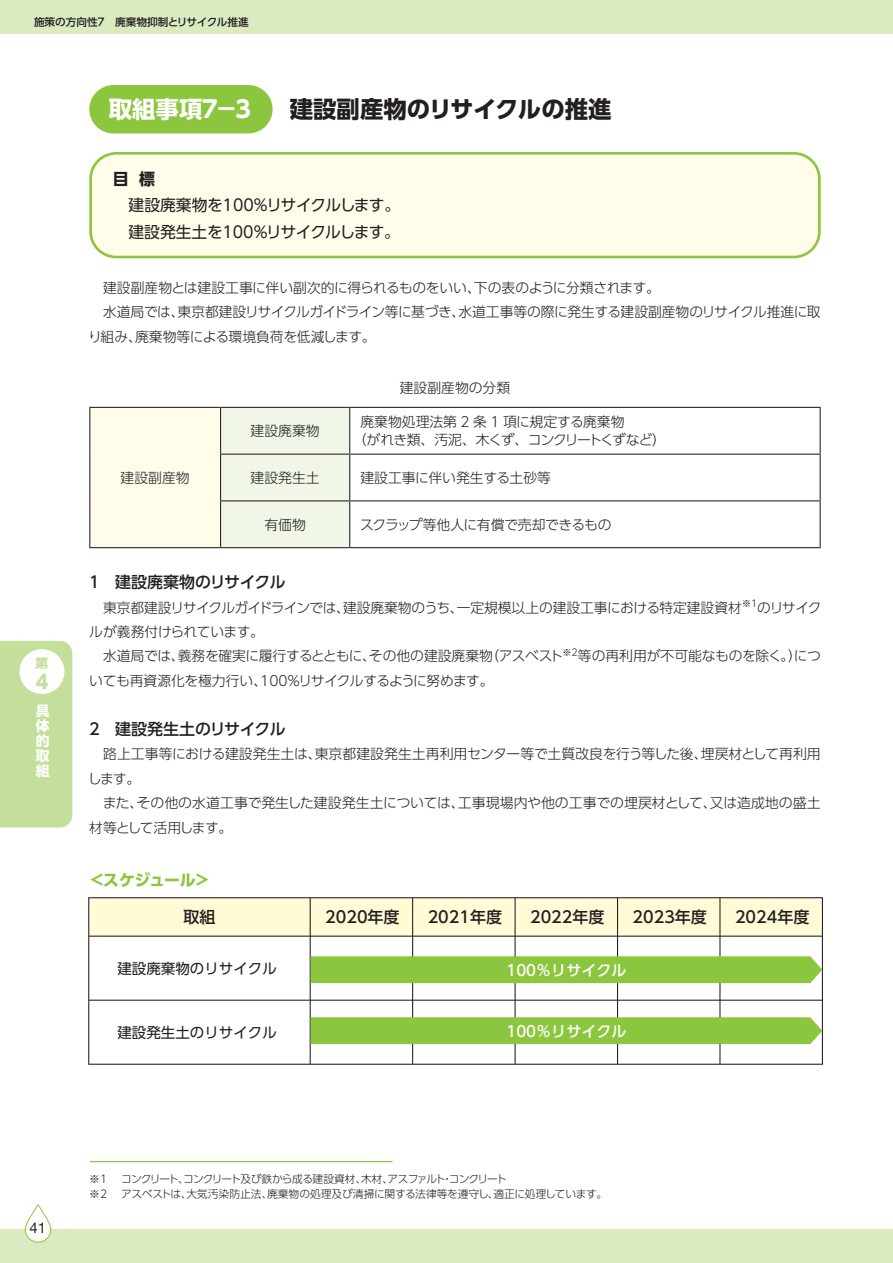
<style>
.page{position:relative;width:893px;height:1263px;background:#fff}
.page>*{position:absolute;margin:0;border:0;box-sizing:border-box;transform-origin:0 0}
.t1{font:700 23.4px "UD Shin Go Pro";color:#231f20}
.t2{font:700 19.2px "UD Shin Go Pro";color:#c4df9b}
.t3{font:16.05px "UD Shin Go Pro Medium 90 pv RKSJ H";color:#231f20}
.t4{font:15.9px/26.5px "UD Shin Go Pro";letter-spacing:-.025em;color:#231f20;text-align:right}
.t5{font:500 15.9px "UD Shin Go Pro";letter-spacing:-.01em;color:#231f20}
.t6{font:700 15.9px "UD Shin Go Pro";letter-spacing:-.025em;color:#8bc63e}
.t7{font:700 15.9px "UD Shin Go Pro";color:#231f20}
.t8{font:15px "UD Shin Go Pro Medium 90 pv RKSJ H";color:#fff}
.t9{font:14.85px "Helvetica Neue";color:#231f20}
.t10{font:14.55px "UD Shin Go Pro Regular 90 pv RKSJ H";color:#231f20}
.t11{font:300 13.8px/24.5px "UD Shin Go Pro";letter-spacing:-.015em;color:#231f20}
.t12{font:300 13.8px/18.1px "UD Shin Go Pro";letter-spacing:-.035em;color:#231f20}
.t13{font:700 13.8px/14.9px "UD Shin Go Pro";color:#fff;text-align:justify}
.t14{font:700 12.75px "UD Shin Go Pro";color:#c4df9b}
.t15{font:300 10.8px "UD Shin Go Pro";letter-spacing:-.015em;color:#231f20}
.t16{font:300 10.8px "UD Shin Go Pro";letter-spacing:-.09em;color:#231f20}
.t17{font:300 10.8px "UD Shin Go Pro";letter-spacing:-.035em;color:#231f20}
.t18{font:500 10.65px "UD Shin Go Pro";color:#231f20}
.s1{color:#fff}
</style>
<div class="page">
<div style="left:0;top:1229px;width:893px;height:34px;background:#daeac1"></div>
<div style="left:0;top:641px;width:72px;height:186px;background:#c4df9b"></div>
<div style="left:19px;top:649px;width:45px;height:45px;background:#fff;border-radius:50%"></div>
<div style="left:0;top:0;width:892px;height:34px;background:#daeac1"></div>
<div style="left:25px;top:1205px;width:26px;height:37px;background:#fff;border-radius:13px"></div>
<div style="left:25px;top:1205px;width:26px;height:37px;border:1px solid #8bc63e;border-radius:13px"></div>
<div style="left:91px;top:153px;width:728px;height:104px;background:#fffde9;border-radius:26px"></div>
<div style="left:89px;top:152px;width:732px;height:106px;border:3px solid #8bc63e;border-radius:26px"></div>
<div style="left:89px;top:85px;width:184px;height:48px;background:#8bc63e;border-radius:24px"></div>
<div style="left:89px;top:898px;width:733px;height:38px;background:#fffbd6"></div>
<hr style="left:88px;top:897px;width:222px;height:1px;background:#231f20">
<hr style="left:88px;top:898px;width:1px;height:38px;background:#231f20">
<hr style="left:310px;top:897px;width:103px;height:1px;background:#231f20">
<hr style="left:310px;top:898px;width:1px;height:38px;background:#231f20">
<hr style="left:413px;top:897px;width:102px;height:1px;background:#231f20">
<hr style="left:412px;top:898px;width:1px;height:38px;background:#231f20">
<hr style="left:515px;top:897px;width:102px;height:1px;background:#231f20">
<hr style="left:515px;top:898px;width:1px;height:38px;background:#231f20">
<hr style="left:617px;top:897px;width:103px;height:1px;background:#231f20">
<hr style="left:617px;top:898px;width:1px;height:38px;background:#231f20">
<hr style="left:720px;top:897px;width:103px;height:1px;background:#231f20">
<hr style="left:719px;top:898px;width:1px;height:38px;background:#231f20">
<hr style="left:822px;top:898px;width:1px;height:38px;background:#231f20">
<hr style="left:88px;top:936px;width:222px;height:1px;background:#231f20">
<hr style="left:88px;top:937px;width:1px;height:63px;background:#231f20">
<hr style="left:310px;top:936px;width:103px;height:1px;background:#231f20">
<hr style="left:310px;top:937px;width:1px;height:63px;background:#231f20">
<hr style="left:413px;top:936px;width:102px;height:1px;background:#231f20">
<hr style="left:412px;top:937px;width:1px;height:63px;background:#231f20">
<hr style="left:515px;top:936px;width:102px;height:1px;background:#231f20">
<hr style="left:515px;top:937px;width:1px;height:63px;background:#231f20">
<hr style="left:617px;top:936px;width:103px;height:1px;background:#231f20">
<hr style="left:617px;top:937px;width:1px;height:63px;background:#231f20">
<hr style="left:720px;top:936px;width:103px;height:1px;background:#231f20">
<hr style="left:719px;top:937px;width:1px;height:63px;background:#231f20">
<hr style="left:822px;top:937px;width:1px;height:63px;background:#231f20">
<hr style="left:88px;top:1000px;width:222px;height:1px;background:#231f20">
<hr style="left:88px;top:1001px;width:1px;height:63px;background:#231f20">
<hr style="left:310px;top:1000px;width:103px;height:1px;background:#231f20">
<hr style="left:310px;top:1001px;width:1px;height:63px;background:#231f20">
<hr style="left:413px;top:1000px;width:102px;height:1px;background:#231f20">
<hr style="left:412px;top:1001px;width:1px;height:63px;background:#231f20">
<hr style="left:515px;top:1000px;width:102px;height:1px;background:#231f20">
<hr style="left:515px;top:1001px;width:1px;height:63px;background:#231f20">
<hr style="left:617px;top:1000px;width:103px;height:1px;background:#231f20">
<hr style="left:617px;top:1001px;width:1px;height:63px;background:#231f20">
<hr style="left:720px;top:1000px;width:103px;height:1px;background:#231f20">
<hr style="left:719px;top:1001px;width:1px;height:63px;background:#231f20">
<hr style="left:822px;top:1001px;width:1px;height:63px;background:#231f20">
<hr style="left:88px;top:1064px;width:222px;height:1px;background:#231f20">
<hr style="left:310px;top:1064px;width:103px;height:1px;background:#231f20">
<hr style="left:413px;top:1064px;width:102px;height:1px;background:#231f20">
<hr style="left:515px;top:1064px;width:102px;height:1px;background:#231f20">
<hr style="left:617px;top:1064px;width:103px;height:1px;background:#231f20">
<hr style="left:720px;top:1064px;width:103px;height:1px;background:#231f20">
<div style="left:311px;top:956px;width:511px;height:27px;background:#8bc63e"></div>
<div style="left:311px;top:1017px;width:511px;height:27px;background:#8bc63e"></div>
<hr style="left:90px;top:1161px;width:303px;height:1px;background:#8bc63e">
<div style="left:90px;top:407px;width:131px;height:141px;background:#fffde9"></div>
<svg style="left:221px;top:408px;width:599px;height:139px"></svg>
<hr style="left:89px;top:407px;width:132px;height:1px;background:#231f20">
<hr style="left:89px;top:408px;width:1px;height:46px;background:#231f20">
<hr style="left:221px;top:407px;width:129px;height:1px;background:#231f20">
<hr style="left:220px;top:408px;width:1px;height:46px;background:#231f20">
<hr style="left:350px;top:407px;width:471px;height:1px;background:#231f20">
<hr style="left:349px;top:408px;width:1px;height:46px;background:#231f20">
<hr style="left:820px;top:408px;width:1px;height:46px;background:#231f20">
<hr style="left:89px;top:454px;width:1px;height:47px;background:#231f20">
<hr style="left:220px;top:454px;width:130px;height:1px;background:#231f20">
<hr style="left:220px;top:455px;width:1px;height:45px;background:#231f20">
<hr style="left:350px;top:454px;width:471px;height:1px;background:#231f20">
<hr style="left:349px;top:455px;width:1px;height:45px;background:#231f20">
<hr style="left:820px;top:455px;width:1px;height:45px;background:#231f20">
<hr style="left:89px;top:501px;width:1px;height:46px;background:#231f20">
<hr style="left:220px;top:500px;width:130px;height:1px;background:#231f20">
<hr style="left:220px;top:501px;width:1px;height:46px;background:#231f20">
<hr style="left:350px;top:500px;width:471px;height:1px;background:#231f20">
<hr style="left:349px;top:501px;width:1px;height:46px;background:#231f20">
<hr style="left:820px;top:501px;width:1px;height:46px;background:#231f20">
<hr style="left:89px;top:547px;width:132px;height:1px;background:#231f20">
<hr style="left:221px;top:547px;width:129px;height:1px;background:#231f20">
<hr style="left:350px;top:547px;width:471px;height:1px;background:#231f20">
<p class="t18" style="left:34px;top:14px;width:216px">施策の方向性７　廃棄物抑制とリサイクル推進</p>
<h1 class="t1" style="left:109px;top:90px;width:504px"><span class="s1">取組事項7－3 　</span>建設副産物のリサイクルの推進</h1>
<p class="t7" style="left:113px;top:166px;width:44px">目 標</p>
<p class="t4" style="left:113px;top:191px;width:289px">建設廃棄物を100％リサイクルします。　建設発生土を100％リサイクルします。</p>
<p class="t11" style="left:88px;top:275px;width:734px">　建設副産物とは建設工事に伴い副次的に得られるものをいい、下の表のように分類されます。<br>　水道局では、東京都建設リサイクルガイドライン等に基づき、水道工事等の際に発生する建設副産物のリサイクル推進に取り組み、廃棄物等による環境負荷を低減します。</p>
<p class="t14" style="left:36px;top:653px;width:14px">第</p>
<h2 class="t2" style="left:36px;top:666px;width:14px">4</h2>
<p class="t13" style="left:36px;top:703px;width:15px">具体的取組</p>
<p class="t11" style="left:121px;top:465px;width:71px">建設副産物</p>
<p class="t11" style="left:400px;top:375px;width:112px">建設副産物の分類</p>
<p class="t11" style="left:251px;top:418px;width:71px">建設廃棄物</p>
<p class="t12" style="left:353px;top:412px;width:315px;text-indent:8px">廃棄物処理法第 2 条 1 項に規定する廃棄物<br>（がれき類、汚泥、木くず、コンクリートくずなど）</p>
<p class="t11" style="left:251px;top:465px;width:71px">建設発生土</p>
<p class="t11" style="left:360px;top:465px;width:192px">建設工事に伴い発生する土砂等</p>
<p class="t11" style="left:264px;top:512px;width:43px">有価物</p>
<p class="t11" style="left:360px;top:512px;width:253px">スクラップ等他人に有償で売却できるもの</p>
<p class="t5" style="left:86px;top:569px;width:201px">１　建設廃棄物のリサイクル</p>
<p class="t11" style="left:89px;top:595px;width:734px">　東京都建設リサイクルガイドラインでは、建設廃棄物のうち、一定規模以上の建設工事における特定建設資材<sup>※１</sup>のリサイクルが義務付けられています。<br>　水道局では、義務を確実に履行するとともに、その他の建設廃棄物（アスベスト<sup>※2</sup>等の再利用が不可能なものを除く。）についても再資源化を極力行い、100％リサイクルするように努めます。</p>
<p class="t5" style="left:86px;top:716px;width:201px">２　建設発生土のリサイクル</p>
<p class="t11" style="left:88px;top:741px;width:735px">　路上工事等における建設発生土は、東京都建設発生土再利用センター等で土質改良を行う等した後、埋戻材として再利用します。<br>　また、その他の水道工事で発生した建設発生土については、工事現場内や他の工事での埋戻材として、又は造成地の盛土材等として活用します。</p>
<p class="t6" style="left:89px;top:867px;width:123px">＜スケジュール＞</p>
<p class="t3" style="left:183px;top:904px;width:34px">取組</p>
<p class="t10" style="left:117px;top:957px;width:161px">建設廃棄物のリサイクル</p>
<p class="t10" style="left:117px;top:1021px;width:161px">建設発生土のリサイクル</p>
<p class="t3" style="left:325px;top:904px;width:76px">2020年度</p>
<p class="t3" style="left:428px;top:904px;width:76px">2021年度</p>
<p class="t3" style="left:530px;top:904px;width:76px">2022年度</p>
<p class="t3" style="left:633px;top:904px;width:76px">2023年度</p>
<p class="t3" style="left:735px;top:904px;width:76px">2024年度</p>
<p class="t8" style="left:506px;top:958px;width:122px">100％リサイクル</p>
<p class="t8" style="left:506px;top:1019px;width:122px">100％リサイクル</p>
<p class="t9" style="left:30px;top:1217px;width:18px">41</p>
<p class="t17" style="left:89px;top:1170px;width:19px">※1</p>
<p class="t16" style="left:121px;top:1170px;width:387px">コンクリート、コンクリート及び鉄から成る建設資材、木材、アスファルト・コンクリート</p>
<p class="t17" style="left:89px;top:1185px;width:19px">※2</p>
<p class="t15" style="left:121px;top:1185px;width:488px">アスベストは、大気汚染防止法、廃棄物の処理及び清掃に関する法律等を遵守し、適正に処理しています。</p>
</div>
